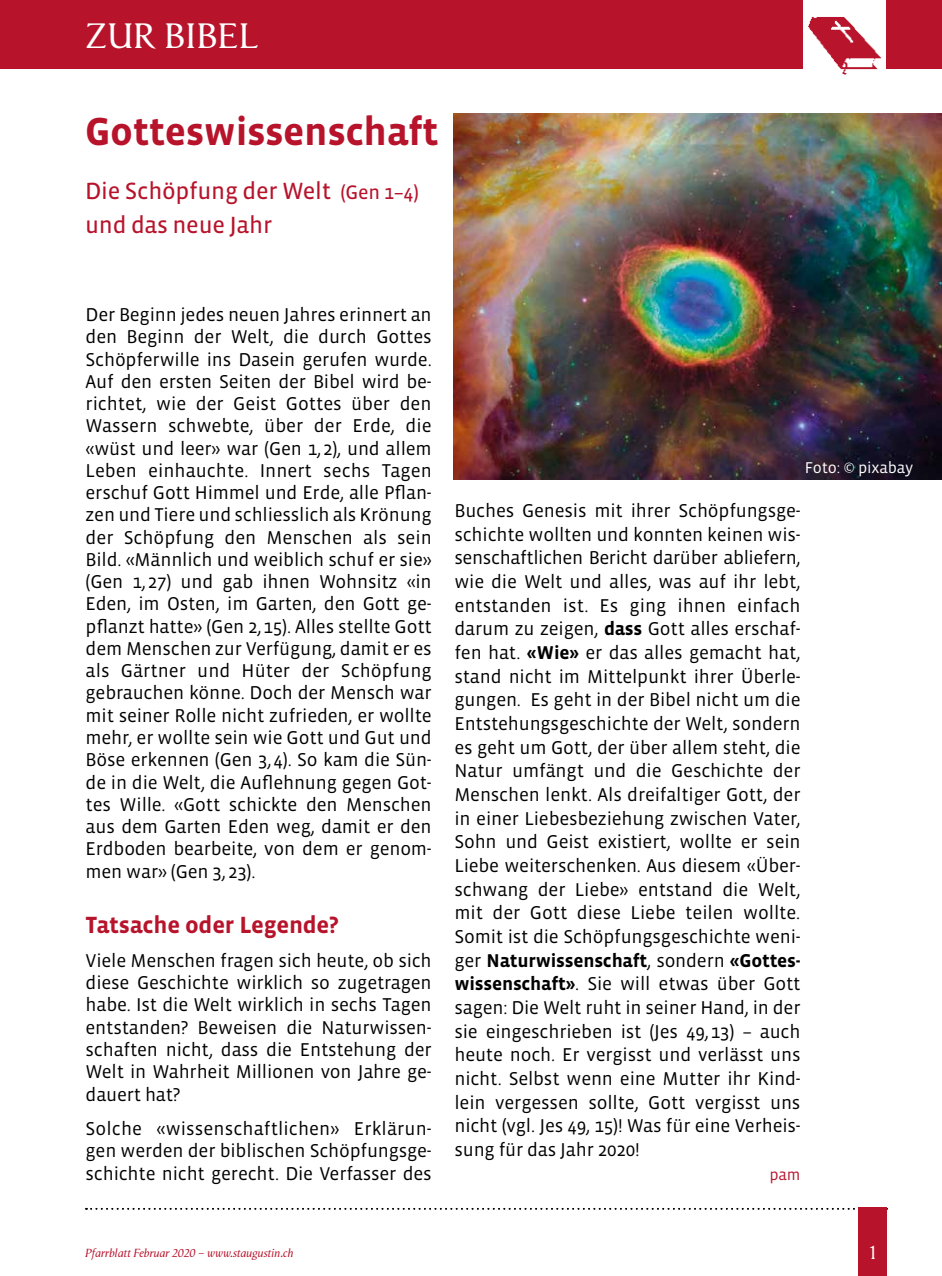
<style>
.page{position:relative;width:942px;height:1276px;background:#fff}
.page>*{position:absolute;margin:0;border:0;box-sizing:border-box;transform-origin:0 0}
.t1{font:700 40px "Vista Sans";letter-spacing:-.01em;color:#b7142c}
.t2{font:36px "Vega";color:#fff}
.t3{font:24px/34px "Vista Sans Reg";letter-spacing:-.01em;color:#b7142c}
.t4{font:700 24px "Vista Sans";letter-spacing:-.01em;color:#b7142c}
.t5{font:20px "Vega";color:#fff}
.t6{font:19px/22.2px "Vista Sans";letter-spacing:-.01em;color:#000;text-align:justify}
.t7{font:16px "Vista Sans";letter-spacing:-.01em;color:#fff}
.t8{font:16px "Vista Sans";color:#b7142c}
.t9{font:italic 12px "Vega";color:#b7142c}
.s1{font-size:20px}
.s2{font-weight:700}
</style>
<div class="page">
<div style="left:0;top:0;width:941px;height:68px;background:#b7142c"></div>
<div style="left:802px;top:0;width:82px;height:74px;background:#fff"></div>
<img style="left:808px;top:17px;width:73px;height:57px">
<svg style="left:86px;top:1208px;width:769px;height:1px"></svg>
<div style="left:858px;top:1208px;width:28px;height:68px;background:#b7142c"></div>
<img style="left:454px;top:113px;width:487px;height:366px">
<h2 class="t2" style="left:85px;top:15px;width:174px">ZUR BIBEL</h2>
<h1 class="t1" style="left:85px;top:111px;width:355px">Gotteswissenschaft</h1>
<p class="t3" style="left:85px;top:174px;width:335px">Die Schöpfung der Welt <span class="s1">(Gen 1–4) </span>und das neue Jahr</p>
<p class="t6" style="left:86px;top:304px;width:347px">Der Beginn jedes neuen Jahres erinnert an den Beginn der Welt, die durch Gottes Schöpferwille ins Dasein gerufen wurde.<br>Auf den ersten Seiten der Bibel wird be&shy;richtet, wie der Geist Gottes über den Wassern schwebte, über der Erde, die «wüst und leer» war (Gen 1,2), und allem Leben einhauchte. Innert sechs Tagen erschuf Gott Himmel und Erde, alle Pflan&shy;zen und Tiere und schliesslich als Krönung der Schöpfung den Menschen als sein Bild. «Männlich und weiblich schuf er sie» (Gen 1,27) und gab ihnen Wohnsitz «in Eden, im Osten, im Garten, den Gott ge&shy;pflanzt hatte» (Gen 2,15). Alles stellte Gott dem Menschen zur Verfügung, damit er es als Gärtner und Hüter der Schöpfung gebrauchen könne. Doch der Mensch war mit seiner Rolle nicht zufrieden, er wollte mehr, er wollte sein wie Gott und Gut und Böse erkennen (Gen 3,4). So kam die Sün&shy;de in die Welt, die Auflehnung gegen Got&shy;tes Wille. «Gott schickte den Menschen aus dem Garten Eden weg, damit er den Erdboden bearbeite, von dem er genom&shy;men war» (Gen 3,23).</p>
<p class="t4" style="left:86px;top:913px;width:255px">Tatsache oder Legende?</p>
<p class="t6" style="left:86px;top:950px;width:347px">Viele Menschen fragen sich heute, ob sich diese Geschichte wirklich so zugetragen habe. Ist die Welt wirklich in sechs Tagen entstanden? Beweisen die Naturwissen&shy;schaften nicht, dass die Entstehung der Welt in Wahrheit Millionen von Jahre ge&shy;dauert hat?</p>
<p class="t6" style="left:86px;top:1118px;width:347px">Solche «wissenschaftlichen» Erklärun&shy;gen werden der biblischen Schöpfungsge&shy;schichte nicht gerecht. Die Verfasser des</p>
<p class="t7" style="left:804px;top:459px;width:110px">Foto: © pixabay</p>
<p class="t6" style="left:454px;top:499px;width:347px;line-height:23.6px">Buches Genesis mit ihrer Schöpfungsge&shy;schichte wollten und konnten keinen wis&shy;senschaftlichen Bericht darüber abliefern, wie die Welt und alles, was auf ihr lebt, entstanden ist. Es ging ihnen einfach darum zu zeigen, <span class="s2">dass</span> Gott alles erschaf&shy;fen hat. <span class="s2">«Wie»</span> er das alles gemacht hat, stand nicht im Mittelpunkt ihrer Überle&shy;gungen. Es geht in der Bibel nicht um die Entstehungsgeschichte der Welt, sondern es geht um Gott, der über allem steht, die Natur umfängt und die Geschichte der Menschen lenkt. Als dreifaltiger Gott, der in einer Liebesbeziehung zwischen Vater, Sohn und Geist existiert, wollte er sein Liebe weiterschenken. Aus diesem «Über&shy;schwang der Liebe» entstand die Welt, mit der Gott diese Liebe teilen wollte.<br>Somit ist die Schöpfungsgeschichte weni&shy;ger <span class="s2">Naturwissenschaft</span>, sondern <span class="s2">«Gottes&shy;wissenschaft»</span>. Sie will etwas über Gott sagen: Die Welt ruht in seiner Hand, in der sie eingeschrieben ist (Jes 49,13) – auch heute noch. Er vergisst und verlässt uns nicht. Selbst wenn eine Mutter ihr Kind&shy;lein vergessen sollte, Gott vergisst uns nicht (vgl. Jes 49, 15)! Was für eine Verheis&shy;sung für das Jahr 2020!</p>
<p class="t8" style="left:769px;top:1166px;width:33px">pam</p>
<p class="t9" style="left:85px;top:1245px;width:209px">Pfarrblatt Februar 2020 – www.staugustin.ch</p>
<p class="t5" style="left:865px;top:1240px;width:15px">#</p>
<p class="t5" style="left:867px;top:1240px;width:12px">1</p>
</div>
